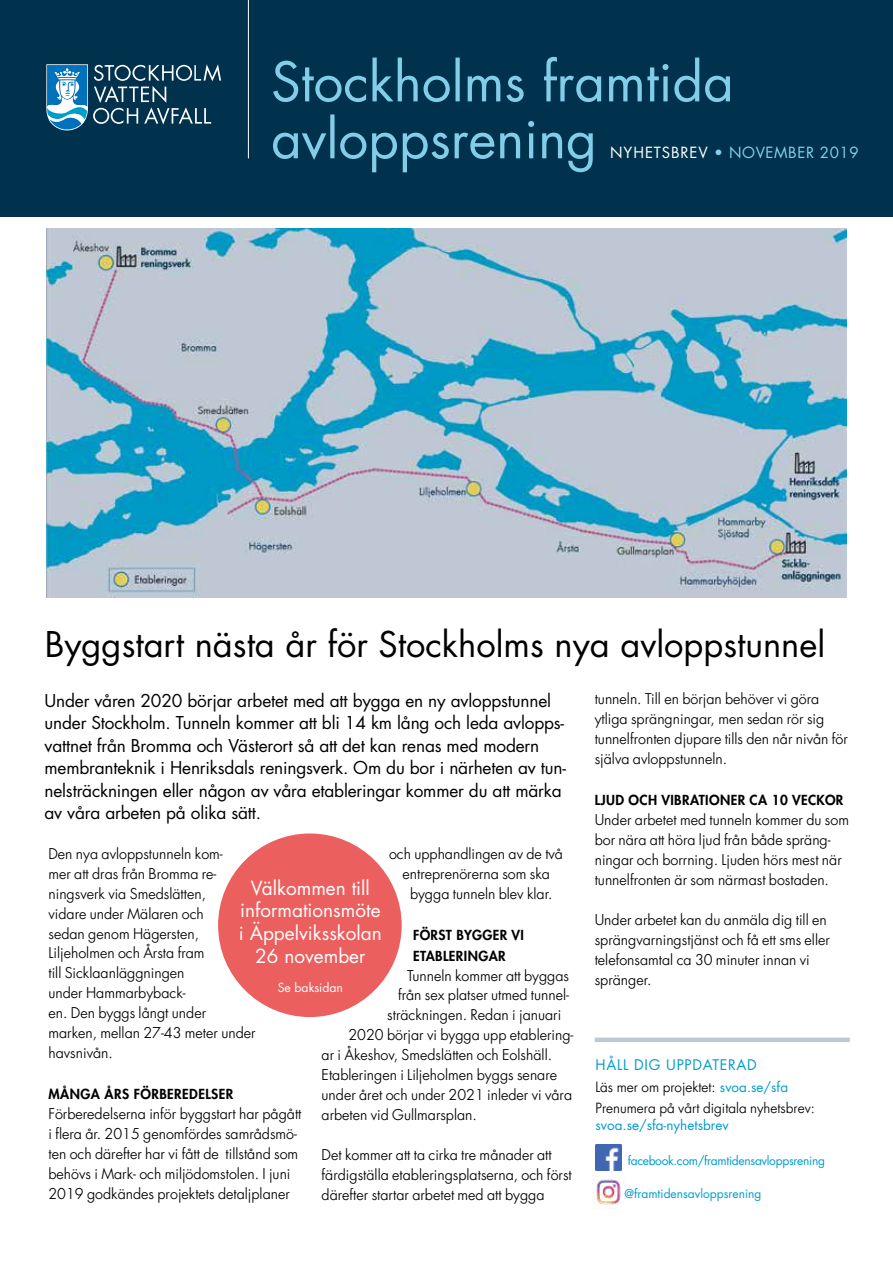
<style>
.page{position:relative;width:893px;height:1263px;background:#fff}
.page>*{position:absolute;margin:0;border:0;box-sizing:border-box;transform-origin:0 0}
.t1{font:34.5px "Futura Std";color:#000}
.t2{font:19.05px/22.8px "Futura Std";color:#fff;text-align:center}
.t3{font:17.25px/22.5px "Futura Std";letter-spacing:-.01em;color:#000}
.t4{font:15px "Futura Std";letter-spacing:.04em;color:#85cfe9}
.t5{font:14.25px/20px "Futura L Tfor SVOA Sm Lt";color:#000}
.t6{font:14.25px "Futura Std";letter-spacing:.05em;color:#009dcc}
.t7{font:800 13.5px/21px "Futura LT Pro";letter-spacing:.03em;color:#000}
.t8{font:13.5px/21.6px "Futura L Tfor SVOA Sm Lt";color:#000}
.t9{font:13.5px "Futura Std";color:#009dcc}
.t10{font:12.15px "Futura Std";color:#fff}
.t11{font:12px "Futura Std";letter-spacing:-.025em;color:#009dcc}
.t12{font:12px "Futura Std";color:#009dcc}
.s1{color:#fff}
.s2{font-family:"Futura Std";color:#009dcc}
</style>
<div class="page">
<div style="left:0;top:0;width:893px;height:217px;background:#00314d"></div>
<svg style="left:46px;top:64px;width:175px;height:66px"></svg>
<svg style="left:273px;top:114px;width:320px;height:58px"></svg>
<svg style="left:273px;top:57px;width:457px;height:45px"></svg>
<hr style="left:248px;top:0;width:1px;height:158px;background:#fff">
<img style="left:47px;top:229px;width:799px;height:368px">
<div style="left:218px;top:833px;width:184px;height:184px;background:#eb5f5e;border-radius:50%"></div>
<div style="left:595px;top:1037px;width:255px;height:5px;background:#bfc9d0"></div>
<img style="left:595px;top:1144px;width:26px;height:26px">
<img style="left:593px;top:1176px;width:32px;height:29px">
<p class="t4" style="left:610px;top:143px;width:250px"><span class="s1">NYHETSBREV</span> • NOVEMBER 2019</p>
<h1 class="t1" style="left:45px;top:622px;width:782px">Byggstart nästa år för Stockholms nya avloppstunnel</h1>
<p class="t3" style="left:45px;top:689px;width:523px">Under våren 2020 börjar arbetet med att bygga en ny avloppstunnel under Stockholm. Tunneln kommer att bli 14 km lång och leda avlopps&shy;vattnet från Bromma och Västerort så att det kan renas med modern membranteknik i Henriksdals reningsverk. Om du bor i närheten av tun&shy;nelsträckningen eller någon av våra etableringar kommer du att märka av våra arbeten på olika sätt.</p>
<p class="t5" style="left:389px;top:844px;width:176px">och upphandlingen av de två</p>
<p class="t5" style="left:402px;top:864px;width:149px">entreprenörerna som ska</p>
<p class="t5" style="left:410px;top:883px;width:144px">bygga tunneln blev klar.</p>
<p class="t7" style="left:413px;top:923px;width:112px">FÖRST BYGGER VI<br>ETABLERINGAR</p>
<p class="t5" style="left:407px;top:965px;width:164px">Tunneln kommer att byggas</p>
<p class="t5" style="left:398px;top:985px;width:173px">från sex platser utmed tunnel-</p>
<p class="t5" style="left:387px;top:1005px;width:176px">sträckningen. Redan i januari</p>
<p class="t5" style="left:348px;top:1025px;width:226px">2020 börjar vi bygga upp etablering-</p>
<p class="t5" style="left:322px;top:1045px;width:232px">ar i Åkeshov, Smedslätten och Eolshäll.</p>
<p class="t5" style="left:322px;top:1065px;width:237px">Etableringen i Liljeholmen byggs senare</p>
<p class="t5" style="left:322px;top:1085px;width:252px">under året och under 2021 inleder vi våra</p>
<p class="t5" style="left:322px;top:1105px;width:157px">arbeten vid Gullmarsplan.</p>
<p class="t5" style="left:322px;top:1145px;width:252px">Det kommer att ta cirka tre månader att färdigställa etableringsplatserna, och först därefter startar arbetet med att bygga</p>
<p class="t5" style="left:48px;top:844px;width:209px">Den nya avloppstunneln kom-<br>mer att dras från Bromma re&shy;ningsverk via Smedslätten,<br>vidare under Mälaren och<br>sedan genom Hägersten,<br>Liljeholmen och Årsta fram<br>till Sicklaanläggningen<br>under Hammarbyback-<br>en. Den byggs långt under marken, mellan 27-43 meter under havsnivån.</p>
<p class="t7" style="left:48px;top:1083px;width:186px">MÅNGA ÅRS FÖRBEREDELSER</p>
<p class="t5" style="left:48px;top:1104px;width:254px">Förberedelserna inför byggstart har pågått i flera år. 2015 genomfördes samrådsmö&shy;ten och därefter har vi fått de tillstånd som behövs i Mark- och miljödomstolen. I juni 2019 godkändes projektets detaljplaner</p>
<h2 class="t2" style="left:239px;top:876px;width:144px">Välkommen till informationsmöte i Äppelviksskolan<br>26 november</h2>
<p class="t10" style="left:278px;top:980px;width:67px">Se baksidan</p>
<p class="t5" style="left:595px;top:689px;width:255px">tunneln. Till en början behöver vi göra ytliga sprängningar, men sedan rör sig tunnelfronten djupare tills den når nivån för själva avloppstunneln.</p>
<p class="t7" style="left:595px;top:789px;width:250px">LJUD OCH VIBRATIONER CA 10 VECKOR</p>
<p class="t5" style="left:595px;top:810px;width:256px">Under arbetet med tunneln kommer du som bor nära att höra ljud från både spräng&shy;ningar och borrning. Ljuden hörs mest när tunnelfronten är som närmast bostaden.</p>
<p class="t5" style="left:595px;top:910px;width:237px">Under arbetet kan du anmäla dig till en sprängvarningstjänst och få ett sms eller telefonsamtal ca 30 minuter innan vi spränger.</p>
<p class="t6" style="left:595px;top:1055px;width:163px">HÅLL DIG UPPDATERAD</p>
<p class="t8" style="left:595px;top:1076px;width:221px">Läs mer om projektet: <span class="s2">svoa.se/sfa<br></span>Prenumera på vårt digitala nyhetsbrev:</p>
<p class="t9" style="left:595px;top:1116px;width:135px">svoa.se/sfa-nyhetsbrev</p>
<p class="t11" style="left:628px;top:1153px;width:199px">facebook.com/framtidensavloppsrening</p>
<p class="t12" style="left:625px;top:1186px;width:138px">@framtidensavloppsrening</p>
</div>
